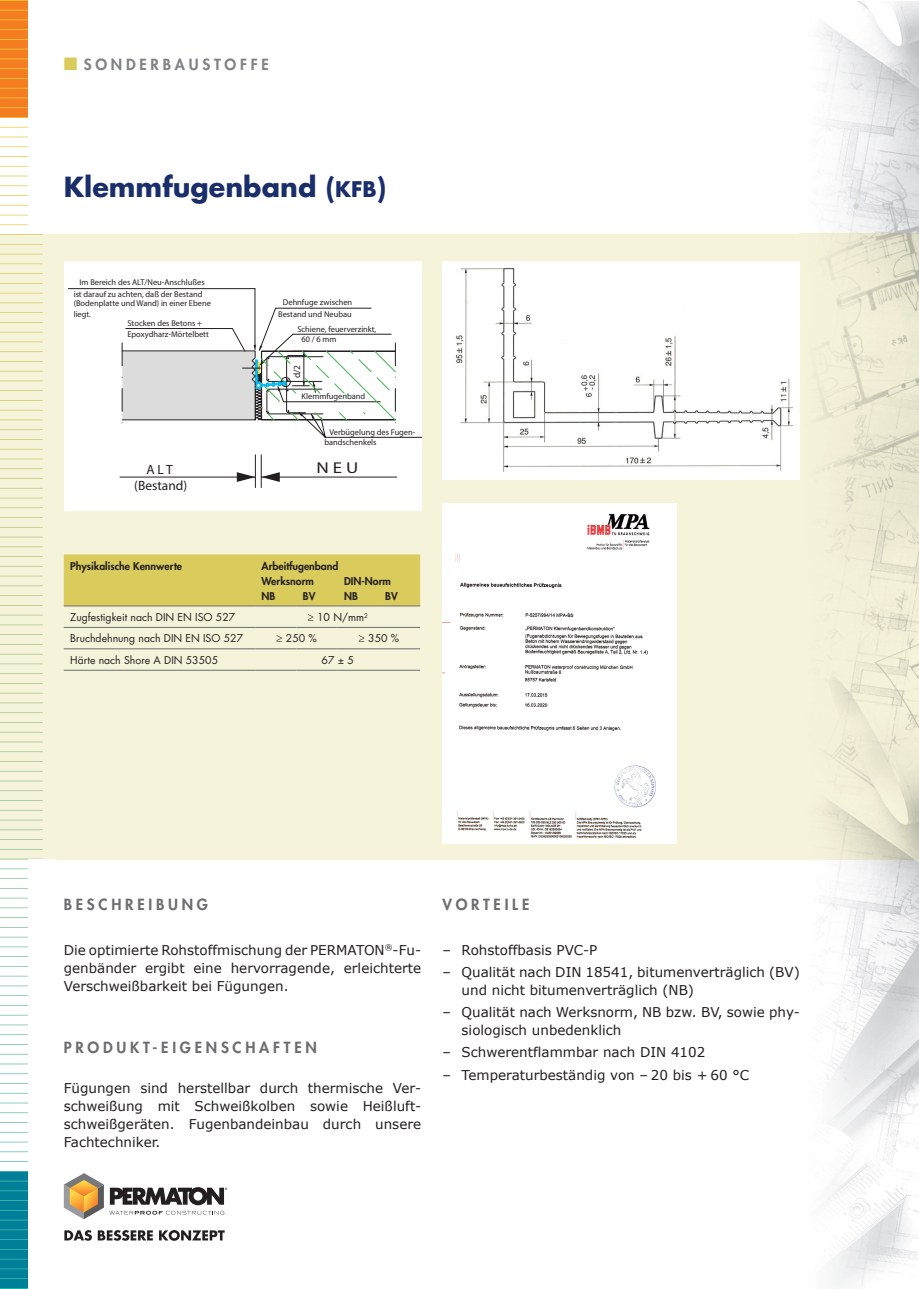
<style>
.page{position:relative;width:919px;height:1289px;background:#fff}
.page>*{position:absolute;margin:0;border:0;box-sizing:border-box;transform-origin:0 0}
.t1{font:700 27px "Futura Std";color:#192e6a}
.t2{font:15.75px "Myriad Pro";color:#231f20;scale:1.2 1}
.t3{font:800 15px "Futura Std";letter-spacing:.25em;color:#6c6d70}
.t4{font:800 15px "Futura Std";letter-spacing:.25em;color:#808285}
.t5{font:13.5px/18px "Verdana";color:#231f20;text-align:justify}
.t6{font:13.35px "Myriad Pro";color:#231f20}
.t7{font:10.5px "Futura Std";color:#231f20}
.t8{font:800 10.5px/15px "Futura Std";color:#231f20}
.t9{font:9.45px "Myriad Pro";color:#231f20}
.t10{font:8.4px/9.3px "Myriad Pro";color:#231f20}
.s1{color:#dacb5d}
.s2{font-size:21px}
</style>
<div class="page">
<div style="left:0;top:234px;width:918px;height:625px;background:#f6f3db"></div>
<svg style="left:0;top:0;width:43px;height:1288px"></svg>
<div style="left:29px;top:0;width:25px;height:234px;background:#fff"></div>
<img style="left:799px;top:1px;width:119px;height:1286px">
<img style="left:799px;top:234px;width:119px;height:625px">
<svg style="left:64px;top:1173px;width:163px;height:46px"></svg>
<svg style="left:64px;top:1230px;width:161px;height:10px"></svg>
<div style="left:28px;top:859px;width:28px;height:429px;background:#fff"></div>
<div style="left:64px;top:554px;width:356px;height:51px;background:#dacb5d"></div>
<hr style="left:64px;top:627px;width:191px;height:1px;background:#6c6d70">
<hr style="left:255px;top:627px;width:41px;height:1px;background:#6c6d70">
<hr style="left:296px;top:627px;width:42px;height:1px;background:#6c6d70">
<hr style="left:338px;top:627px;width:41px;height:1px;background:#6c6d70">
<hr style="left:379px;top:627px;width:41px;height:1px;background:#6c6d70">
<hr style="left:64px;top:648px;width:191px;height:1px;background:#6c6d70">
<hr style="left:255px;top:648px;width:41px;height:1px;background:#6c6d70">
<hr style="left:296px;top:648px;width:42px;height:1px;background:#6c6d70">
<hr style="left:338px;top:648px;width:41px;height:1px;background:#6c6d70">
<hr style="left:379px;top:648px;width:41px;height:1px;background:#6c6d70">
<hr style="left:64px;top:670px;width:191px;height:1px;background:#6c6d70">
<hr style="left:255px;top:670px;width:41px;height:1px;background:#6c6d70">
<hr style="left:296px;top:670px;width:42px;height:1px;background:#6c6d70">
<hr style="left:338px;top:670px;width:41px;height:1px;background:#6c6d70">
<hr style="left:379px;top:670px;width:41px;height:1px;background:#6c6d70">
<hr style="left:64px;top:605px;width:191px;height:1px;background:#6c6d70">
<hr style="left:255px;top:605px;width:41px;height:1px;background:#6c6d70">
<hr style="left:296px;top:605px;width:42px;height:1px;background:#6c6d70">
<hr style="left:338px;top:605px;width:41px;height:1px;background:#6c6d70">
<hr style="left:379px;top:605px;width:41px;height:1px;background:#6c6d70">
<div style="left:442px;top:261px;width:357px;height:218px;background:#fff"></div>
<img style="left:456px;top:267px;width:336px;height:205px">
<div style="left:64px;top:261px;width:357px;height:249px;background:#fff"></div>
<hr style="left:68px;top:288px;width:187px;height:1px;background:#231f20">
<hr style="left:261px;top:455px;width:1px;height:32px;background:#231f20">
<hr style="left:255px;top:455px;width:1px;height:32px;background:#231f20">
<hr style="left:254px;top:288px;width:1px;height:61px;background:#231f20">
<svg style="left:119px;top:307px;width:302px;height:175px"></svg>
<img style="left:442px;top:503px;width:234px;height:340px">
<p class="t4" style="left:64px;top:55px;width:206px"><span class="s1">■</span> SONDERBAUSTOFFE</p>
<h1 class="t1" style="left:64px;top:169px;width:324px">Klemmfugenband (<span class="s2">KFB</span>)</h1>
<p class="t10" style="left:79px;top:278px;width:127px">Im Bereich des ALT/Neu-Anschlußes</p>
<p class="t10" style="left:74px;top:289px;width:139px">ist darauf zu achten, daß der Bestand (Bodenplatte und Wand) in einer Ebene</p>
<p class="t10" style="left:283px;top:297px;width:71px">Dehnfuge zwischen</p>
<p class="t10" style="left:74px;top:309px;width:19px">liegt.</p>
<p class="t10" style="left:278px;top:309px;width:75px">Bestand und Neubau</p>
<p class="t10" style="left:127px;top:317px;width:83px;line-height:10.8px">Stocken des Betons +<br>Epoxydharz-Mörtelbett</p>
<p class="t10" style="left:297px;top:324px;width:80px">Schiene, feuerverzinkt,</p>
<p class="t10" style="left:301px;top:335px;width:37px">60 / 6 mm</p>
<p class="t9" style="left:291px;top:378px;width:15px;rotate:-90deg">d/2</p>
<p class="t10" style="left:301px;top:391px;width:65px">Klemmfugenband</p>
<p class="t10" style="left:329px;top:427px;width:87px">Verbügelung des Fugen-</p>
<p class="t6" style="left:147px;top:461px;width:28px">A L T</p>
<p class="t6" style="left:134px;top:477px;width:54px">(Bestand)</p>
<p class="t10" style="left:324px;top:437px;width:54px">bandschenkels</p>
<p class="t2" style="left:316px;top:458px;width:36px">N E U</p>
<p class="t8" style="left:70px;top:558px;width:113px">Physikalische Kennwerte</p>
<p class="t8" style="left:261px;top:558px;width:78px">Arbeitfugenband<br>Werksnorm</p>
<p class="t8" style="left:344px;top:573px;width:48px">DIN-Norm</p>
<p class="t8" style="left:261px;top:588px;width:15px">NB</p>
<p class="t8" style="left:303px;top:588px;width:14px">BV</p>
<p class="t8" style="left:344px;top:588px;width:15px">NB</p>
<p class="t8" style="left:385px;top:588px;width:14px">BV</p>
<p class="t7" style="left:70px;top:610px;width:167px">Zugfestigkeit nach DIN EN ISO 527</p>
<p class="t7" style="left:307px;top:610px;width:62px">≥ 10 N/mm<sup>2</sup></p>
<p class="t7" style="left:70px;top:632px;width:174px">Bruchdehnung nach DIN EN ISO 527</p>
<p class="t7" style="left:276px;top:632px;width:42px">≥ 250 %</p>
<p class="t7" style="left:358px;top:632px;width:42px">≥ 350 %</p>
<p class="t7" style="left:70px;top:653px;width:149px">Härte nach Shore A DIN 53505</p>
<p class="t7" style="left:321px;top:653px;width:34px">67 ± 5</p>
<p class="t3" style="left:64px;top:895px;width:146px">BESCHREIBUNG</p>
<p class="t5" style="left:64px;top:940px;width:359px">Die optimierte Rohstoffmischung der PERMATON<sup>®</sup>-Fu&shy;genbänder ergibt eine hervorragende, erleichterte Verschweißbarkeit bei Fügungen.</p>
<p class="t3" style="left:64px;top:1038px;width:254px">PRODUKT-EIGENSCHAFTEN</p>
<p class="t5" style="left:64px;top:1079px;width:359px">Fügungen sind herstellbar durch thermische Ver&shy;schweißung mit Schweißkolben sowie Heißluft&shy;schweißgeräten. Fugenbandeinbau durch unsere Fach techniker.</p>
<p class="t3" style="left:442px;top:895px;width:88px">VORTEILE</p>
<p class="t5" style="left:442px;top:940px;width:156px">– Rohstoffbasis PVC-P</p>
<p class="t5" style="left:461px;top:963px;width:340px;text-indent:-19px">– Qualität nach DIN 18541, bitumenverträglich (BV) und nicht bitumenverträglich (NB)</p>
<p class="t5" style="left:461px;top:1003px;width:340px;text-indent:-19px">– Qualität nach Werksnorm, NB bzw. BV, sowie phy&shy;siologisch unbedenklich</p>
<p class="t5" style="left:442px;top:1043px;width:264px">– Schwerentflammbar nach DIN 4102</p>
<p class="t5" style="left:442px;top:1065px;width:308px">– Temperaturbeständig von – 20 bis + 60 °C</p>
</div>
